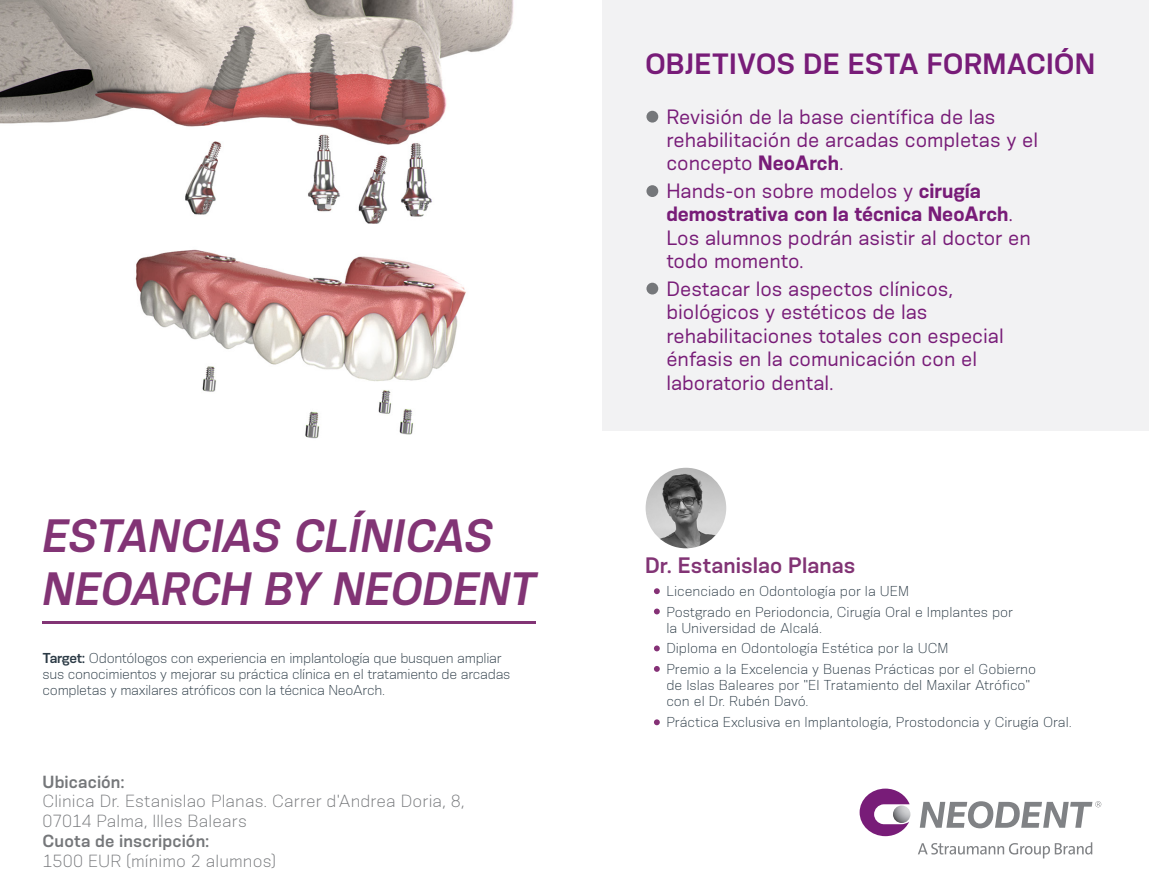
<style>
.page{position:relative;width:1149px;height:893px;background:#fff}
.page>*{position:absolute;margin:0;border:0;box-sizing:border-box;transform-origin:0 0}
.TITULO_1{font:italic 600 43.95px "Konsens";letter-spacing:-.02em;color:#823475}
._1{font:600 27.6px "Konsens";color:#781c78}
._1-2{font:600 21px "Konsens";letter-spacing:.005em;color:#823475}
.t1{font:19.5px/23.4px "Konsens";color:#781c78}
.PROGRAMA_2{font:300 16.5px/19.8px "Konsens";letter-spacing:.005em;color:#75777a}
.Texto_Neodent{font:300 13.5px/16.2px "Konsens";color:#2b3a45}
.Texto_Neodent-2{font:300 13.5px/16.2px "Konsens";letter-spacing:-.02em;color:#2b3a45}
.s1{font-weight:600}
.s2{font-weight:700}
</style>
<div class="page">
<img style="left:0;top:0;width:1148px;height:480px">
<div style="left:602px;top:0;width:546px;height:430px;background:#f2f2f3"></div>
<svg style="left:918px;top:842px;width:173px;height:16px"></svg>
<svg style="left:859px;top:789px;width:50px;height:47px"></svg>
<svg style="left:892px;top:805px;width:18px;height:18px"></svg>
<svg style="left:919px;top:801px;width:181px;height:27px"></svg>
<img style="left:645px;top:468px;width:81px;height:80px;border-radius:40px">
<hr style="left:43px;top:621px;width:493px;height:3px;background:#823475">
<div style="left:646px;top:185px;width:12px;height:12px;background:#75777a;border-radius:50%"></div>
<svg style="left:646px;top:111px;width:11px;height:11px"></svg>
<svg style="left:646px;top:185px;width:11px;height:12px"></svg>
<svg style="left:646px;top:283px;width:11px;height:12px"></svg>
<svg style="left:654px;top:588px;width:5px;height:7px"></svg>
<svg style="left:653px;top:608px;width:6px;height:7px"></svg>
<svg style="left:653px;top:645px;width:6px;height:7px"></svg>
<svg style="left:654px;top:666px;width:5px;height:6px"></svg>
<svg style="left:654px;top:719px;width:5px;height:7px"></svg>
<p class="TITULO_1" style="left:43px;top:508px;width:452px">ESTANCIAS CLÍNICAS</p>
<p class="TITULO_1" style="left:43px;top:561px;width:495px">NEOARCH BY NEODENT</p>
<p class="Texto_Neodent-2" style="left:43px;top:649px;width:469px"><span class="s1">Target:</span> Odontólogos con experiencia en implantología que busquen ampliar sus conocimientos y mejorar su práctica clínica en el tratamiento de arcadas completas y maxilares atróficos con la técnica NeoArch.</p>
<p class="PROGRAMA_2" style="left:43px;top:771px;width:423px"><span class="s1">Ubicación:<br></span>Clinica Dr. Estanislao Planas. Carrer d'Andrea Doria, 8,<br>07014 Palma, Illes Balears<br><span class="s1">Cuota de inscripción:<br></span>1500 EUR (mínimo 2 alumnos)</p>
<p class="_1" style="left:645px;top:47px;width:451px">OBJETIVOS DE ESTA FORMACIÓN</p>
<p class="t1" style="left:666px;top:104px;width:373px">Revisión de la base científica de las rehabilitación de arcadas completas y el concepto <span class="s2">NeoArch</span>.</p>
<p class="t1" style="left:666px;top:179px;width:366px">Hands-on sobre modelos y <span class="s2">cirugía demostrativa con la técnica NeoArch</span>.<br>Los alumnos podrán asistir al doctor en todo momento.</p>
<p class="t1" style="left:666px;top:276px;width:339px">Destacar los aspectos clínicos, biológicos y estéticos de las rehabilitaciones totales con especial énfasis en la comunicación con el laboratorio dental.</p>
<p class="_1-2" style="left:645px;top:552px;width:212px">Dr. Estanislao Planas</p>
<p class="Texto_Neodent" style="left:666px;top:583px;width:244px">Licenciado en Odontología por la UEM</p>
<p class="Texto_Neodent" style="left:666px;top:603px;width:348px">Postgrado en Periodoncia, Cirugía Oral e Implantes por la Universidad de Alcalá.</p>
<p class="Texto_Neodent" style="left:666px;top:640px;width:283px">Diploma en Odontología Estética por la UCM</p>
<p class="Texto_Neodent" style="left:666px;top:660px;width:371px">Premio a la Excelencia y Buenas Prácticas por el Gobierno de Islas Baleares por "El Tratamiento del Maxilar Atrófico" con el Dr. Rubén Davó.</p>
<p class="Texto_Neodent" style="left:666px;top:713px;width:407px">Práctica Exclusiva en Implantología, Prostodoncia y Cirugía Oral.</p>
</div>
